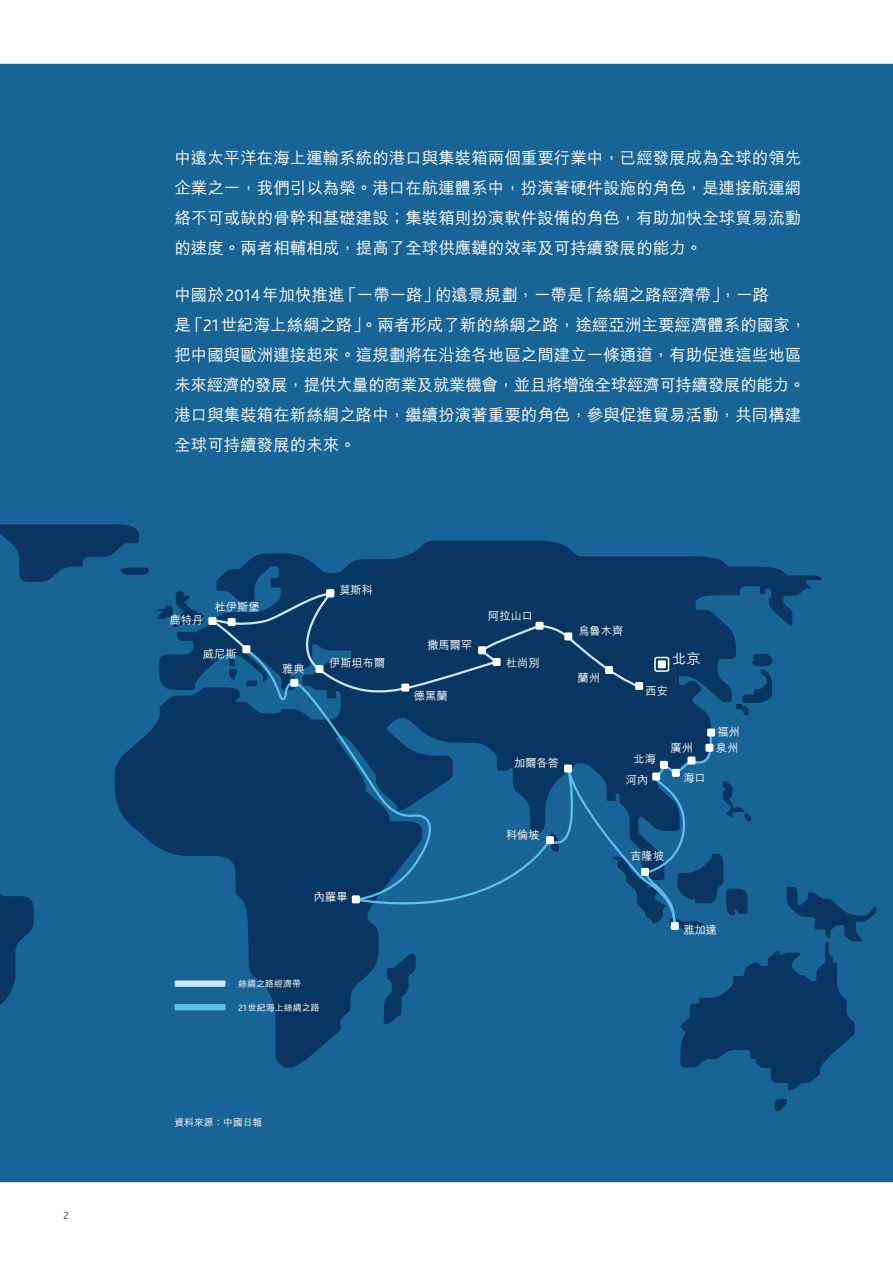
<style>
.page{position:relative;width:893px;height:1263px;background:#fff}
.page>*{position:absolute;margin:0;border:0;box-sizing:border-box;transform-origin:0 0}
.t1{font:500 16.5px/30px "M Hei HK";color:#fff;text-align:justify}
.t2{font:500 14.25px "M Hei HK";color:#fff}
.t3{font:500 11.25px/15.6px "M Hei HK";color:#fff}
.t4{font:300 10.5px "Bliss 2";color:#3e3e3f}
.t5{font:500 9.75px "M Hei HK";color:#fff}
.t6{font:500 9px "M Hei HK";color:#fff}
.s1{font-family:"Bliss 2";font-weight:300;font-size:17.4px}
.s2{font-family:"Bliss 2";font-weight:300;font-size:9.45px}
</style>
<div class="page">
<div style="left:0;top:64px;width:893px;height:1118px;background:#196496"></div>
<svg style="left:0;top:524px;width:139px;height:633px;background:#175f90"></svg>
<svg style="left:115px;top:541px;width:706px;height:527px;background:#135383"></svg>
<svg style="left:384px;top:949px;width:32px;height:75px;background:#104d7c"></svg>
<svg style="left:775px;top:1099px;width:12px;height:12px"></svg>
<svg style="left:736px;top:654px;width:36px;height:61px;background:#135484"></svg>
<svg style="left:723px;top:781px;width:28px;height:40px"></svg>
<svg style="left:611px;top:854px;width:265px;height:236px;background:#135585"></svg>
<svg style="left:243px;top:646px;width:470px;height:282px;background:#104a79"></svg>
<svg style="left:202px;top:594px;width:440px;height:104px;background:#0f3f6b"></svg>
<div style="left:175px;top:1004px;width:51px;height:6px;background:#5ebeeb"></div>
<div style="left:175px;top:980px;width:51px;height:7px;background:#cde7f8"></div>
<div style="left:652px;top:772px;width:8px;height:8px;background:#fff;border-radius:2px"></div>
<div style="left:641px;top:868px;width:8px;height:8px;background:#fff;border-radius:2px"></div>
<div style="left:671px;top:922px;width:8px;height:8px;background:#fff;border-radius:2px"></div>
<div style="left:564px;top:764px;width:8px;height:8px;background:#fff;border-radius:2px"></div>
<div style="left:546px;top:836px;width:8px;height:8px;background:#fff;border-radius:2px"></div>
<div style="left:352px;top:895px;width:8px;height:8px;background:#fff;border-radius:2px"></div>
<div style="left:290px;top:679px;width:8px;height:8px;background:#fff;border-radius:2px"></div>
<div style="left:242px;top:645px;width:8px;height:8px;background:#fff;border-radius:2px"></div>
<div style="left:208px;top:617px;width:8px;height:8px;background:#fff;border-radius:2px"></div>
<div style="left:228px;top:618px;width:8px;height:8px;background:#fff;border-radius:2px"></div>
<div style="left:326px;top:589px;width:8px;height:8px;background:#fff;border-radius:2px"></div>
<div style="left:315px;top:665px;width:8px;height:8px;background:#fff;border-radius:2px"></div>
<div style="left:401px;top:684px;width:8px;height:8px;background:#fff;border-radius:2px"></div>
<div style="left:658px;top:660px;width:8px;height:8px;background:#fff;border-radius:2px"></div>
<div style="left:635px;top:682px;width:8px;height:8px;background:#fff;border-radius:2px"></div>
<div style="left:605px;top:666px;width:8px;height:8px;background:#fff;border-radius:2px"></div>
<div style="left:564px;top:632px;width:8px;height:8px;background:#fff;border-radius:2px"></div>
<div style="left:536px;top:622px;width:7px;height:8px;background:#fff;border-radius:2px"></div>
<div style="left:478px;top:646px;width:8px;height:8px;background:#fff;border-radius:2px"></div>
<div style="left:493px;top:658px;width:8px;height:8px;background:#fff;border-radius:2px"></div>
<div style="left:660px;top:761px;width:8px;height:8px;background:#fff;border-radius:2px"></div>
<div style="left:672px;top:769px;width:8px;height:8px;background:#fff;border-radius:2px"></div>
<div style="left:687px;top:756px;width:8px;height:8px;background:#fff;border-radius:2px"></div>
<div style="left:705px;top:744px;width:8px;height:8px;background:#fff;border-radius:2px"></div>
<div style="left:707px;top:728px;width:8px;height:8px;background:#fff;border-radius:2px"></div>
<div style="left:654px;top:657px;width:15px;height:15px;border:2px solid #fff;border-radius:2px"></div>
<p class="t4" style="left:64px;top:1209px;width:7px">2</p>
<p class="t1" style="left:174px;top:141px;width:628px">中遠太平洋在海上運輸系統的港口與集裝箱兩個重要行業中，已經發展成為全球的領先企業之一，我們引以為榮。港口在航運體系中，扮演著硬件設施的角色，是連接航運網絡不可或缺的骨幹和基礎建設；集裝箱則扮演軟件設備的角色，有助加快全球貿易流動的速度。兩者相輔相成，提高了全球供應鏈的效率及可持續發展的能力。</p>
<p class="t1" style="left:174px;top:278px;width:634px;text-align:left">中國於<span class="s1">2014</span>年加快推進「一帶一路」的遠景規劃，一帶是「絲綢之路經濟帶」，一路<br>是「<span class="s1">21</span>世紀海上絲綢之路」。兩者形成了新的絲綢之路，途經亞洲主要經濟體系的國家，把中國與歐洲連接起來。這規劃將在沿途各地區之間建立一條通道，有助促進這些地區未來經濟的發展，提供大量的商業及就業機會，並且將增強全球經濟可持續發展的能力。港口與集裝箱在新絲綢之路中，繼續扮演著重要的角色，參與促進貿易活動，共同構建全球可持續發展的未來。</p>
<p class="t3" style="left:170px;top:611px;width:35px">鹿特丹</p>
<p class="t3" style="left:215px;top:599px;width:46px">杜伊斯堡</p>
<p class="t3" style="left:203px;top:645px;width:35px">威尼斯</p>
<p class="t3" style="left:282px;top:661px;width:24px">雅典</p>
<p class="t3" style="left:339px;top:581px;width:35px">莫斯科</p>
<p class="t3" style="left:329px;top:655px;width:58px">伊斯坦布爾</p>
<p class="t3" style="left:314px;top:888px;width:35px">內羅畢</p>
<p class="t6" style="left:238px;top:977px;width:64px">絲綢之路經濟帶</p>
<p class="t6" style="left:238px;top:1001px;width:83px"><span class="s2">21</span>世紀海上絲綢之路</p>
<p class="t3" style="left:427px;top:636px;width:46px">撒馬爾罕</p>
<p class="t3" style="left:414px;top:687px;width:35px">德黑蘭</p>
<p class="t3" style="left:488px;top:607px;width:46px">阿拉山口</p>
<p class="t3" style="left:506px;top:654px;width:35px">杜尚別</p>
<p class="t3" style="left:514px;top:755px;width:46px">加爾各答</p>
<p class="t3" style="left:506px;top:826px;width:35px">科倫坡</p>
<p class="t3" style="left:578px;top:622px;width:46px">烏魯木齊</p>
<p class="t3" style="left:577px;top:669px;width:24px">蘭州</p>
<p class="t2" style="left:672px;top:649px;width:30px">北京</p>
<p class="t3" style="left:645px;top:682px;width:24px">西安</p>
<p class="t3" style="left:626px;top:747px;width:32px;line-height:21.3px;text-indent:8px">北海河內</p>
<p class="t3" style="left:670px;top:739px;width:24px">廣州</p>
<p class="t3" style="left:683px;top:769px;width:24px">海口</p>
<p class="t3" style="left:716px;top:723px;width:26px">福州泉州</p>
<p class="t3" style="left:631px;top:847px;width:35px">吉隆坡</p>
<p class="t3" style="left:683px;top:921px;width:35px">雅加達</p>
<p class="t5" style="left:175px;top:1115px;width:89px">資料來源：中國日報</p>
</div>
